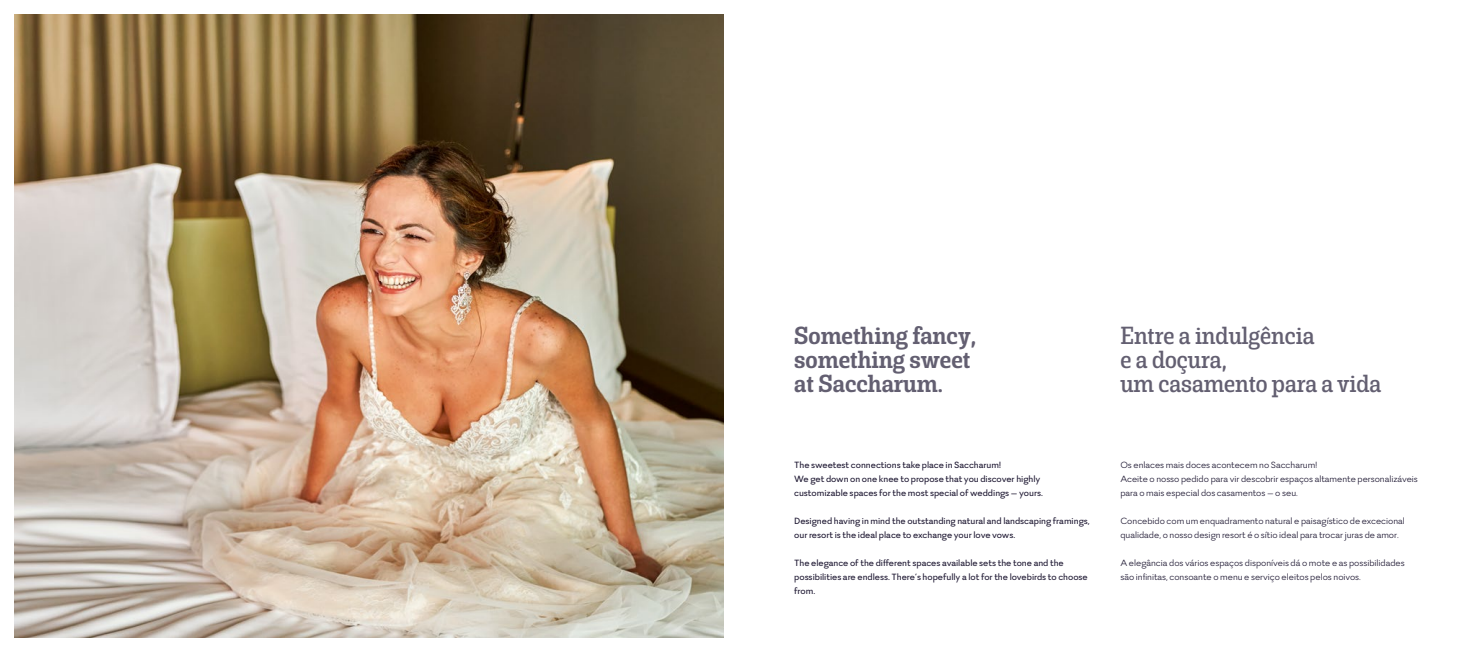
<style>
.page{position:relative;width:1475px;height:652px;background:#fff}
.page>*{position:absolute;margin:0;border:0;box-sizing:border-box;transform-origin:0 0}
.t1{font:semi-condensed 24px/24px "Rude Slab";color:#635f71}
.t2{font:500 semi-condensed 24px/24px "Rude Slab";color:#635f71}
.t3{font:500 10px/14px "Firme";color:#201a34}
.t4{font:10px/14px "Firme";color:#201a34}
</style>
<div class="page">
<img style="left:14px;top:14px;width:709px;height:624px">
<h1 class="t2" style="left:794px;top:323px;width:183px">Something fancy, something sweet at Saccharum.</h1>
<p class="t3" style="left:794px;top:457px;width:250px">The sweetest connections take place in Saccharum!<br>We get down on one knee to propose that you discover highly customizable spaces for the most special of weddings – yours.</p>
<p class="t3" style="left:794px;top:513px;width:297px">Designed having in mind the outstanding natural and landscaping framings, our resort is the ideal place to exchange your love vows.</p>
<p class="t3" style="left:794px;top:555px;width:295px">The elegance of the different spaces available sets the tone and the possibilities are endless. There’s hopefully a lot for the lovebirds to choose from.</p>
<h1 class="t1" style="left:1120px;top:323px;width:262px">Entre a indulgência<br>e a doçura,<br>um casamento para a vida</h1>
<p class="t4" style="left:1120px;top:457px;width:299px">Os enlaces mais doces acontecem no Saccharum!<br>Aceite o nosso pedido para vir descobrir espaços altamente personalizáveis para o mais especial dos casamentos – o seu.</p>
<p class="t4" style="left:1120px;top:513px;width:286px">Concebido com um enquadramento natural e paisagístico de excecional qualidade, o nosso design resort é o sítio ideal para trocar juras de amor.</p>
<p class="t4" style="left:1120px;top:555px;width:286px">A elegância dos vários espaços disponíveis dá o mote e as possibilidades são infinitas, consoante o menu e serviço eleitos pelos noivos.</p>
</div>
